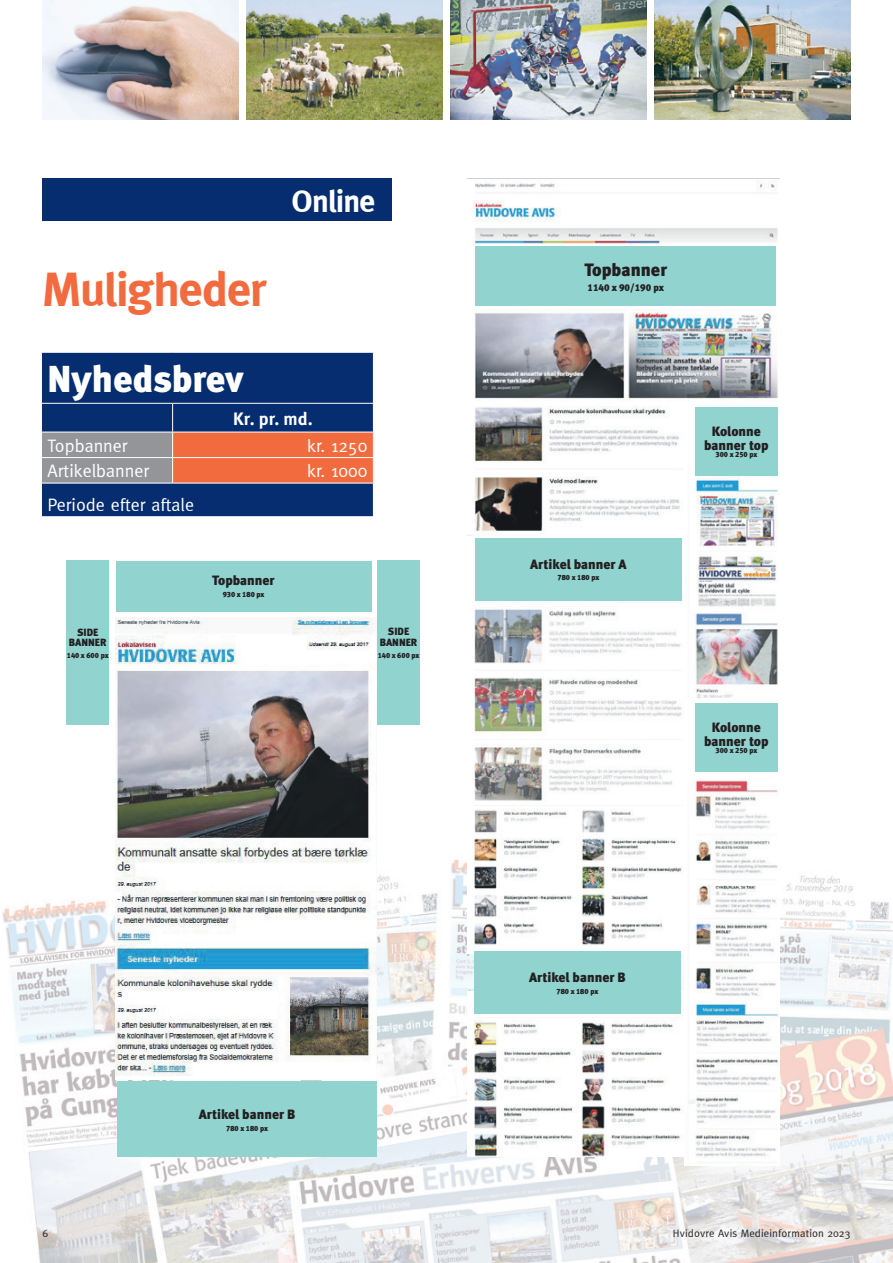
<style>
.page{position:relative;width:893px;height:1263px;background:#fff}
.page>*{position:absolute;margin:0;border:0;box-sizing:border-box;transform-origin:0 0}
.t1{font:700 48px "Meta";letter-spacing:-.025em;color:#f26b3f}
.t2{font:900 37.5px "Meta";color:#fff}
.t3{font:700 31.5px "Meta";letter-spacing:-.02em;color:#fff}
.t4{font:18px "Meta";color:#fff}
.t5{font:700 18px "Meta";color:#fff}
.t6{font:17.85px "Meta Black LF";color:#231f20}
.t7{font:13.5px/13.5px "Meta Black LF";color:#231f20;text-align:center}
.t8{font:10.8px "Meta";letter-spacing:.015em;color:#231f20}
.t9{font:10.5px/10.5px "Meta Black LF";color:#231f20;text-align:center}
.t10{font:9.9px "Meta Black LF";color:#231f20}
.t11{font:7.5px "Meta Black LF";color:#231f20}
</style>
<div class="page">
<img style="left:2px;top:844px;width:891px;height:419px">
<img style="left:43px;top:0;width:195px;height:119px">
<img style="left:247px;top:0;width:195px;height:119px">
<img style="left:451px;top:0;width:195px;height:119px">
<img style="left:655px;top:0;width:195px;height:119px">
<div style="left:43px;top:179px;width:349px;height:42px;background:#052d6f"></div>
<div style="left:42px;top:353px;width:331px;height:163px;background:#052d6f"></div>
<hr style="left:41px;top:403px;width:132px;height:1px;background:#fff">
<hr style="left:41px;top:483px;width:132px;height:1px;background:#fff">
<hr style="left:173px;top:483px;width:201px;height:1px;background:#fff">
<hr style="left:173px;top:403px;width:201px;height:1px;background:#fff">
<svg style="left:41px;top:404px;width:333px;height:79px;background:#89656c"></svg>
<div style="left:67px;top:561px;width:42px;height:164px;background:#90d3cf"></div>
<div style="left:377px;top:560px;width:43px;height:165px;background:#90d3cf"></div>
<div style="left:116px;top:561px;width:255px;height:50px;background:#90d3cf"></div>
<img style="left:474px;top:183px;width:304px;height:64px">
<div style="left:475px;top:247px;width:301px;height:59px;background:#90d3cf"></div>
<img style="left:474px;top:311px;width:304px;height:88px">
<img style="left:468px;top:406px;width:212px;height:130px">
<img style="left:468px;top:609px;width:216px;height:345px">
<img style="left:468px;top:992px;width:216px;height:165px">
<img style="left:695px;top:462px;width:83px;height:237px">
<img style="left:685px;top:780px;width:95px;height:385px">
<div style="left:475px;top:538px;width:207px;height:63px;background:#90d3cf"></div>
<div style="left:474px;top:951px;width:207px;height:63px;background:#90d3cf"></div>
<div style="left:117px;top:1082px;width:260px;height:75px;background:#90d3cf"></div>
<div style="left:695px;top:408px;width:82px;height:68px;background:#90d3cf"></div>
<div style="left:695px;top:704px;width:82px;height:68px;background:#90d3cf"></div>
<img style="left:116px;top:617px;width:261px;height:463px">
<h1 class="t1" style="left:43px;top:262px;width:225px">Muligheder</h1>
<h3 class="t3" style="left:292px;top:182px;width:85px">Online</h3>
<h2 class="t2" style="left:47px;top:356px;width:197px">Nyhedsbrev</h2>
<h3 class="t5" style="left:233px;top:408px;width:81px">Kr. pr. md.</h3>
<h3 class="t4" style="left:47px;top:435px;width:82px">Topbanner</h3>
<h3 class="t4" style="left:307px;top:435px;width:62px">kr. 1250</h3>
<h3 class="t4" style="left:47px;top:460px;width:103px">Artikelbanner</h3>
<h3 class="t4" style="left:307px;top:460px;width:62px">kr. 1000</h3>
<h3 class="t4" style="left:47px;top:494px;width:148px">Periode efter aftale</h3>
<p class="t9" style="left:69px;top:627px;width:39px">SIDE<br>BANNER</p>
<p class="t11" style="left:67px;top:651px;width:43px">140 x 600 px</p>
<p class="t7" style="left:212px;top:574px;width:64px">Topbanner</p>
<p class="t11" style="left:223px;top:590px;width:43px">930 x 180 px</p>
<p class="t9" style="left:380px;top:626px;width:39px">SIDE<br>BANNER</p>
<p class="t11" style="left:378px;top:650px;width:43px">140 x 600 px</p>
<p class="t7" style="left:199px;top:1107px;width:98px">Artikel banner B</p>
<p class="t11" style="left:226px;top:1123px;width:43px">780 x 180 px</p>
<h3 class="t6" style="left:584px;top:258px;width:84px">Topbanner</h3>
<p class="t10" style="left:587px;top:282px;width:78px">1140 x 90/190 px</p>
<p class="t7" style="left:530px;top:557px;width:98px">Artikel banner A</p>
<p class="t11" style="left:558px;top:573px;width:43px">780 x 180 px</p>
<p class="t7" style="left:704px;top:425px;width:66px">Kolonne banner top</p>
<p class="t11" style="left:716px;top:450px;width:43px">300 x 250 px</p>
<p class="t7" style="left:704px;top:721px;width:66px">Kolonne banner top</p>
<p class="t11" style="left:716px;top:746px;width:43px">300 x 250 px</p>
<p class="t7" style="left:529px;top:970px;width:98px">Artikel banner B</p>
<p class="t11" style="left:556px;top:986px;width:43px">780 x 180 px</p>
<p class="t8" style="left:43px;top:1227px;width:7px">6</p>
<p class="t8" style="left:673px;top:1227px;width:179px">Hvidovre Avis Medieinformation 2023</p>
</div>
